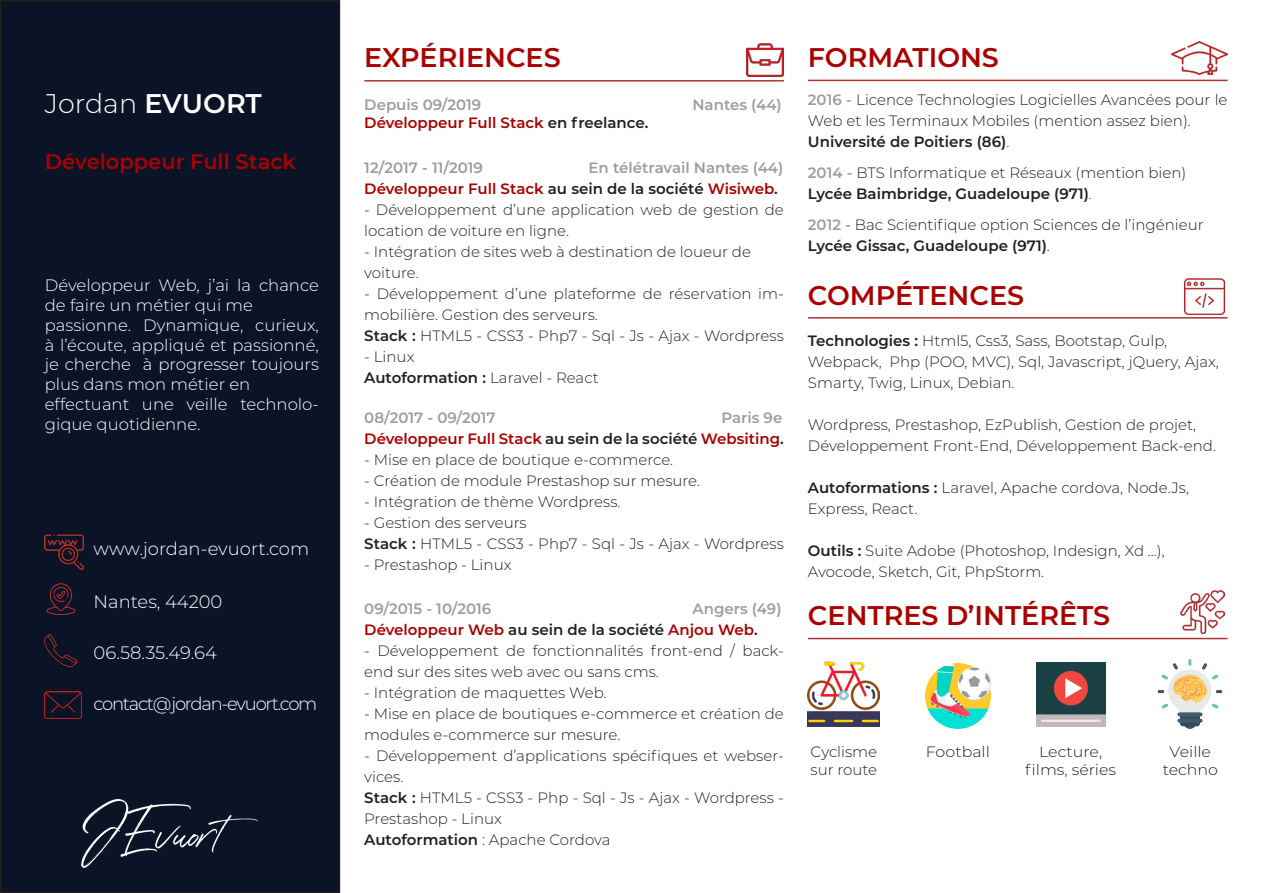
<style>
.page{position:relative;width:1263px;height:893px;background:#fff}
.page>*{position:absolute;margin:0;border:0;box-sizing:border-box;transform-origin:0 0}
.t1{font:600 27px "Montserrat";color:#a00}
.t2{font:300 27px "Montserrat";color:#fff}
.t3{font:600 21px "Montserrat";color:#a00}
.t4{font:300 18px "Montserrat";letter-spacing:-.01em;color:#fff}
.t5{font:300 18px "Montserrat";letter-spacing:-.07em;color:#fff}
.t6{font:300 16.5px/19.8px "Montserrat";color:#fff}
.t7{font:300 15px/21px "Montserrat";color:#231f20}
.t8{font:600 15px "Montserrat";color:#a00}
.t9{font:600 15px "Montserrat";color:#231f20}
.t10{font:600 15px "Montserrat";color:#9e9e9e}
.t11{font:300 15px/18px "Montserrat";color:#231f20;text-align:center;scale:1.06 1}
.s1{font-weight:600}
.s2{color:#231f20}
.s3{font-weight:300}
.s4{font-weight:600;color:#9e9e9e}
</style>
<div class="page">
<div style="left:1px;top:1px;width:338px;height:891px;background:#0b1426"></div>
<div style="left:0;top:0;width:340px;height:893px;border:2px solid #231f20"></div>
<img style="left:46px;top:583px;width:30px;height:32px">
<img style="left:45px;top:534px;width:38px;height:37px">
<img style="left:45px;top:635px;width:32px;height:32px">
<img style="left:45px;top:692px;width:37px;height:26px">
<hr style="left:364px;top:80px;width:420px;height:2px;background:#ac3436">
<img style="left:747px;top:44px;width:37px;height:33px">
<hr style="left:808px;top:80px;width:419px;height:1px;background:#ac3436">
<img style="left:1172px;top:41px;width:55px;height:34px">
<hr style="left:808px;top:317px;width:419px;height:2px;background:#ac3436">
<img style="left:1184px;top:279px;width:40px;height:35px">
<hr style="left:808px;top:638px;width:419px;height:1px;background:#ac3436">
<img style="left:1180px;top:590px;width:44px;height:44px">
<img style="left:808px;top:662px;width:72px;height:64px">
<img style="left:925px;top:663px;width:65px;height:65px">
<img style="left:1036px;top:662px;width:69px;height:65px">
<img style="left:1157px;top:660px;width:66px;height:68px">
<img style="left:82px;top:799px;width:176px;height:69px">
<p class="t2" style="left:45px;top:85px;width:218px">Jordan <span class="s1">EVUORT</span></p>
<p class="t3" style="left:45px;top:147px;width:253px">Développeur Full Stack</p>
<p class="t6" style="left:45px;top:275px;width:276px">Développeur Web, j’ai la chance de faire un métier qui me</p>
<p class="t6" style="left:45px;top:314px;width:276px;text-align:justify">passionne. Dynamique, curieux, à l’écoute, appliqué et passionné, je cherche à progresser toujours plus dans mon métier en</p>
<p class="t6" style="left:45px;top:394px;width:276px">effectuant une veille technolo&shy;gique quotidienne.</p>
<p class="t4" style="left:94px;top:536px;width:217px">www.jordan-evuort.com</p>
<p class="t4" style="left:94px;top:589px;width:130px">Nantes, 44200</p>
<p class="t4" style="left:94px;top:640px;width:125px">06.58.35.49.64</p>
<p class="t5" style="left:94px;top:692px;width:225px">contact@jordan-evuort.com</p>
<p class="t1" style="left:364px;top:39px;width:198px">EXPÉRIENCES</p>
<p class="t10" style="left:364px;top:94px;width:119px">Depuis 09/2019</p>
<p class="t10" style="left:692px;top:94px;width:91px">Nantes (44)</p>
<p class="t8" style="left:364px;top:112px;width:286px">Développeur Full Stack <span class="s2">en freelance.</span></p>
<p class="t10" style="left:364px;top:157px;width:120px">12/2017 - 11/2019</p>
<p class="t10" style="left:589px;top:157px;width:196px">En télétravail Nantes (44)</p>
<p class="t8" style="left:364px;top:178px;width:415px">Développeur Full Stack <span class="s2">au sein de la société</span> Wisiweb<span class="s2">.</span></p>
<p class="t7" style="left:364px;top:198px;width:421px">- Développement d’une application web de gestion de location de voiture en ligne.</p>
<p class="t7" style="left:364px;top:240px;width:388px">- Intégration de sites web à destination de loueur de</p>
<p class="t7" style="left:364px;top:261px;width:56px">voiture.</p>
<p class="t7" style="left:364px;top:282px;width:421px">- Développement d’une plateforme de réservation im&shy;mobilière. Gestion des serveurs.</p>
<p class="t7" style="left:364px;top:324px;width:421px"><span class="s1">Stack :</span> HTML5 - CSS3 - Php7 - Sql - Js - Ajax - Wordpress</p>
<p class="t7" style="left:364px;top:345px;width:52px">- Linux</p>
<p class="t9" style="left:364px;top:367px;width:236px">Autoformation : <span class="s3">Laravel - React</span></p>
<p class="t10" style="left:364px;top:407px;width:133px">08/2017 - 09/2017</p>
<p class="t10" style="left:721px;top:407px;width:62px">Paris 9e</p>
<p class="t8" style="left:364px;top:428px;width:421px">Développeur Full Stack <span class="s2">au sein de la société</span> Websiting<span class="s2">.</span></p>
<p class="t7" style="left:364px;top:449px;width:310px">- Mise en place de boutique e-commerce.</p>
<p class="t7" style="left:364px;top:470px;width:337px">- Création de module Prestashop sur mesure.</p>
<p class="t7" style="left:364px;top:491px;width:258px">- Intégration de thème Wordpress.</p>
<p class="t7" style="left:364px;top:512px;width:164px">- Gestion des serveurs</p>
<p class="t7" style="left:364px;top:533px;width:421px"><span class="s1">Stack :</span> HTML5 - CSS3 - Php7 - Sql - Js - Ajax - Wordpress</p>
<p class="t7" style="left:364px;top:554px;width:149px">- Prestashop - Linux</p>
<p class="t10" style="left:364px;top:598px;width:128px">09/2015 - 10/2016</p>
<p class="t10" style="left:692px;top:598px;width:91px">Angers (49)</p>
<p class="t8" style="left:364px;top:619px;width:395px">Développeur Web <span class="s2">au sein de la société</span> Anjou Web<span class="s2">.</span></p>
<p class="t7" style="left:364px;top:639px;width:421px">- Développement de fonctionnalités front-end / back&shy;end sur des sites web avec ou sans cms.</p>
<p class="t7" style="left:364px;top:681px;width:244px">- Intégration de maquettes Web.</p>
<p class="t7" style="left:364px;top:702px;width:421px">- Mise en place de boutiques e-commerce et création de modules e-commerce sur mesure.</p>
<p class="t7" style="left:364px;top:744px;width:421px">- Développement d’applications spécifiques et webser&shy;vices.</p>
<p class="t7" style="left:364px;top:786px;width:421px"><span class="s1">Stack :</span> HTML5 - CSS3 - Php - Sql - Js - Ajax - Wordpress -<br>Prestashop - Linux</p>
<p class="t7" style="left:364px;top:828px;width:248px"><span class="s1">Autoformation</span> : Apache Cordova</p>
<p class="t1" style="left:808px;top:39px;width:192px">FORMATIONS</p>
<p class="t7" style="left:808px;top:89px;width:421px"><span class="s4">2016 -</span> Licence Technologies Logicielles Avancées pour le<br>Web et les Terminaux Mobiles (mention assez bien).</p>
<p class="t9" style="left:808px;top:131px;width:203px">Université de Poitiers (86)<span class="s3">.</span></p>
<p class="t7" style="left:808px;top:162px;width:380px"><span class="s4">2014 -</span> BTS Informatique et Réseaux (mention bien)</p>
<p class="t9" style="left:808px;top:183px;width:285px">Lycée Baimbridge, Guadeloupe (971)<span class="s3">.</span></p>
<p class="t7" style="left:808px;top:214px;width:397px"><span class="s4">2012 -</span> Bac Scientifique option Sciences de l’ingénieur</p>
<p class="t9" style="left:808px;top:235px;width:243px">Lycée Gissac, Guadeloupe (971)<span class="s3">.</span></p>
<p class="t1" style="left:808px;top:276px;width:218px">COMPÉTENCES</p>
<p class="t7" style="left:808px;top:330px;width:361px"><span class="s1">Technologies :</span> Html5, Css3, Sass, Bootstap, Gulp,</p>
<p class="t7" style="left:808px;top:351px;width:412px">Webpack, Php (POO, MVC), Sql, Javascript, jQuery, Ajax,<br>Smarty, Twig, Linux, Debian.</p>
<p class="t7" style="left:808px;top:414px;width:410px">Wordpress, Prestashop, EzPublish, Gestion de projet,<br>Développement Front-End, Développement Back-end.</p>
<p class="t7" style="left:808px;top:477px;width:383px"><span class="s1">Autoformations :</span> Laravel, Apache cordova, Node.Js,<br>Express, React.</p>
<p class="t7" style="left:808px;top:540px;width:358px"><span class="s1">Outils :</span> Suite Adobe (Photoshop, Indesign, Xd ...),<br>Avocode, Sketch, Git, PhpStorm.</p>
<p class="t1" style="left:808px;top:597px;width:304px">CENTRES D’INTÉRÊTS</p>
<p class="t7" style="left:811px;top:740px;width:68px">Cyclisme</p>
<p class="t7" style="left:810px;top:758px;width:68px">sur route</p>
<p class="t11" style="left:926px;top:742px;width:62px">Football</p>
<p class="t11" style="left:1025px;top:742px;width:87px">Lecture, films, séries</p>
<p class="t11" style="left:1170px;top:742px;width:41px">Veille</p>
<p class="t11" style="left:1163px;top:760px;width:54px">techno</p>
</div>
